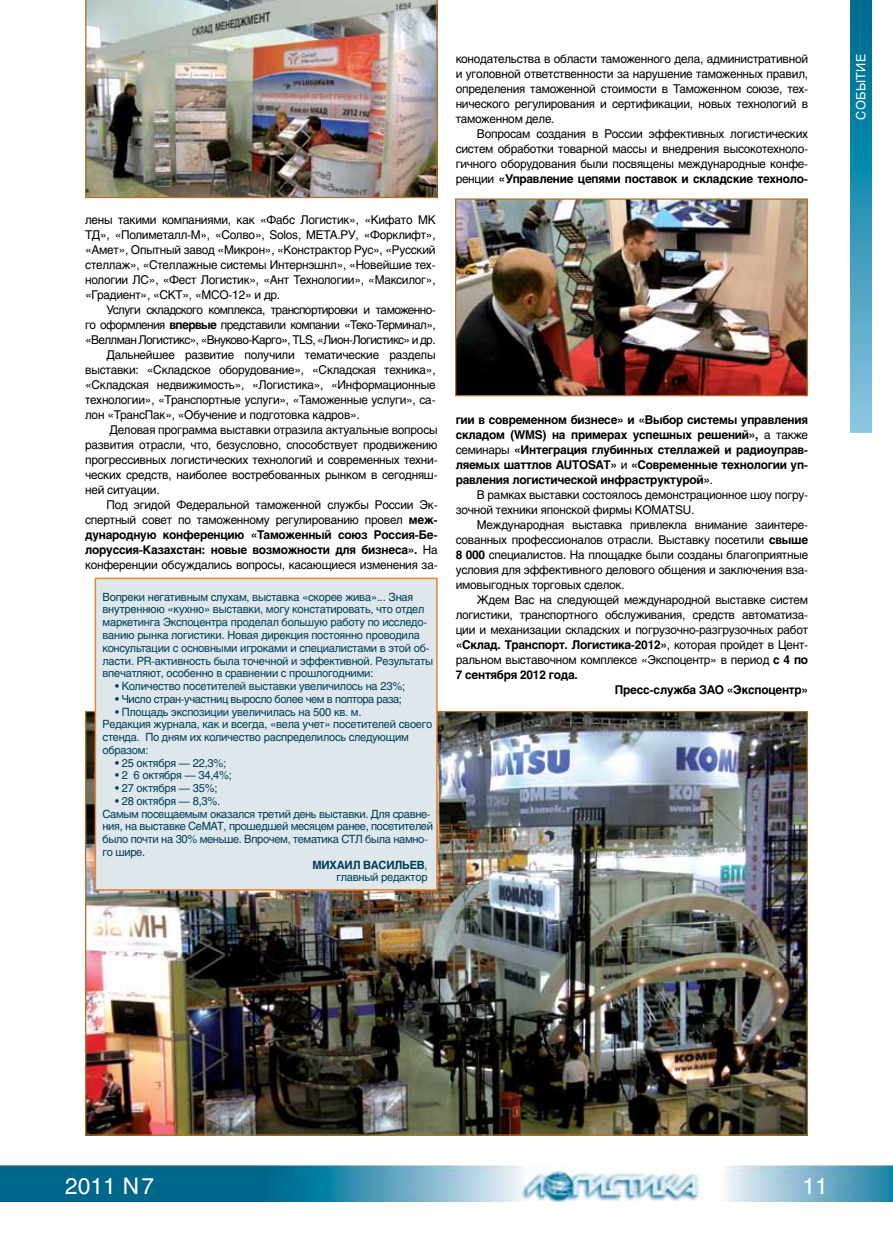
<style>
.page{position:relative;width:893px;height:1234px;background:#fff}
.page>*{position:absolute;margin:0;border:0;box-sizing:border-box;transform-origin:0 0}
.t1{font:22.5px "Helios";color:#fff}
.t2{font:12.75px "Helios";letter-spacing:.025em;color:#fff}
.t3{font:12px/15px "Helios";letter-spacing:-.02em;color:#000;text-align:justify}
.t4{font:700 12px/15px "Helios";letter-spacing:-.02em;color:#000;text-align:justify}
.t5{font:12px "Helios";letter-spacing:-.05em;color:#000}
.t6{font:11.25px/12.8px "Helios";letter-spacing:-.02em;color:#003d58}
.t7{font:11.25px "Helios";letter-spacing:-.04em;color:#003d58}
.t8{font:700 11.25px "Helios";color:#003d58}
.s1{font-weight:700}
.s2{font-weight:400}
</style>
<div class="page">
<img style="left:0;top:1165px;width:893px;height:36px">
<svg style="left:850px;top:0;width:22px;height:432px;background:#3296b7"></svg>
<img style="left:87px;top:712px;width:719px;height:421px">
<img style="left:85px;top:0;width:353px;height:198px">
<img style="left:457px;top:200px;width:349px;height:194px">
<div style="left:455px;top:198px;width:353px;height:198px;border:1px solid #ab7430"></div>
<div style="left:95px;top:578px;width:342px;height:311px;background:#dde7ec"></div>
<div style="left:95px;top:577px;width:343px;height:313px;border:2px solid #f58220"></div>
<p class="t3" style="left:85px;top:212px;width:352px">лены такими компаниями, как «Фабс Логистик», «Кифато МК ТД», «Полиметалл-М», «Солво», Solos, META.РУ, «Форклифт», «Амет», Опытный завод «Микрон», «Констрактор Рус», «Русский стеллаж», «Стеллажные системы Интернэшнл», «Новейшие тех&shy;нологии ЛС», «Фест Логистик», «Ант Технологии», «Максилог», «Градиент», «СКТ», «МСО-12» и др.</p>
<p class="t5" style="left:106px;top:303px;width:331px">Услуги складского комплекса, транспортировки и таможенно-</p>
<p class="t5" style="left:85px;top:318px;width:352px">го оформления <span class="s1">впервые</span> представили компании «Теко-Терминал»,</p>
<p class="t5" style="left:85px;top:333px;width:352px">«Веллман Логистикс», «Внуково-Карго», TLS, «Лион-Логистикс» и др.</p>
<p class="t3" style="left:106px;top:347px;width:331px">Дальнейшее развитие получили тематические разделы</p>
<p class="t3" style="left:85px;top:362px;width:352px">выставки: «Складское оборудование», «Складская техника»,</p>
<p class="t3" style="left:85px;top:377px;width:352px">«Складская недвижимость», «Логистика», «Информационные</p>
<p class="t3" style="left:85px;top:392px;width:352px">технологии», «Транспортные услуги», «Таможенные услуги», са-</p>
<p class="t3" style="left:85px;top:407px;width:276px">лон «ТрансПак», «Обучение и подготовка кадров».</p>
<p class="t3" style="left:109px;top:422px;width:330px">Деловая программа выставки отразила актуальные вопросы</p>
<p class="t3" style="left:85px;top:437px;width:354px">развития отрасли, что, безусловно, способствует продвижению</p>
<p class="t3" style="left:85px;top:452px;width:354px">прогрессивных логистических технологий и современных техни-</p>
<p class="t3" style="left:85px;top:467px;width:354px">ческих средств, наиболее востребованных рынком в сегодняш-</p>
<p class="t3" style="left:85px;top:482px;width:76px">ней ситуации.</p>
<p class="t3" style="left:106px;top:497px;width:333px">Под эгидой Федеральной таможенной службы России Эк-</p>
<p class="t3" style="left:85px;top:512px;width:354px">спертный совет по таможенному регулированию провел <span class="s1">меж-</span></p>
<p class="t4" style="left:85px;top:527px;width:354px">дународную конференцию «Таможенный союз Россия-Бе-</p>
<p class="t4" style="left:85px;top:542px;width:354px">лоруссия-Казахстан: новые возможности для бизнеса». <span class="s2">На</span></p>
<p class="t3" style="left:85px;top:557px;width:354px">конференции обсуждались вопросы, касающиеся изменения за-</p>
<p class="t6" style="left:103px;top:590px;width:332px">Вопреки негативным слухам, выставка «скорее жива»... Зная внутреннюю «кухню» выставки, могу констатировать, что отдел маркетинга Экспоцентра проделал большую работу по исследо&shy;ванию рынка логистики. Новая дирекция постоянно проводила консультации с основными игроками и специалистами в этой об&shy;ласти. PR-активность была точечной и эффективной. Результаты впечатляют, особенно в сравнении с прошлогодними:</p>
<p class="t6" style="left:115px;top:679px;width:291px">• Количество посетителей выставки увеличилось на 23%;</p>
<p class="t7" style="left:115px;top:692px;width:288px">• Число стран-участниц выросло более чем в полтора раза;</p>
<p class="t6" style="left:103px;top:705px;width:331px;text-indent:13px">• Площадь экспозиции увеличилась на 500 кв. м.<br>Редакция журнала, как и всегда, «вела учет» посетителей своего стенда. По дням их количество распределилось следующим образом:</p>
<p class="t6" style="left:115px;top:756px;width:113px">• 25 октября — 22,3%;</p>
<p class="t6" style="left:115px;top:768px;width:118px">• 2 6 октября — 34,4%;</p>
<p class="t6" style="left:115px;top:781px;width:104px">• 27 октября — 35%;</p>
<p class="t6" style="left:103px;top:794px;width:332px;text-indent:13px">• 28 октября — 8,3%.<br>Самым посещаемым оказался третий день выставки. Для сравне&shy;ния, на выставке СеМАТ, прошедшей месяцем ранее, посетителей было почти на 30% меньше. Впрочем, тематика СТЛ была намно&shy;го шире.</p>
<p class="t8" style="left:312px;top:857px;width:33px">МИХАИЛ</p>
<p class="t6" style="left:337px;top:857px;width:93px;text-align:right"><span class="s1">ВАСИЛЬЕВ</span>, главный редактор</p>
<p class="t3" style="left:456px;top:51px;width:354px">конодательства в области таможенного дела, административной и уголовной ответственности за нарушение таможенных правил, определения таможенной стоимости в Таможенном союзе, тех&shy;нического регулирования и сертификации, новых технологий в таможенном деле.</p>
<p class="t3" style="left:456px;top:126px;width:354px;text-indent:21px">Вопросам создания в России эффективных логистических систем обработки товарной массы и внедрения высокотехноло&shy;гичного оборудования были посвящены международные конфе&shy;ренции <span class="s1">«Управление цепями поставок и складские техноло-</span></p>
<p class="t4" style="left:456px;top:412px;width:354px">гии в современном бизнесе» и «Выбор системы управления складом (WMS) на примерах успешных решений», <span class="s2">а также семинары</span> «Интеграция глубинных стеллажей и радиоуправ&shy;ляемых шаттлов AUTOSAT» <span class="s2">и</span> «Современные технологии уп&shy;равления логистической инфраструктурой»<span class="s2">.</span></p>
<p class="t3" style="left:456px;top:486px;width:354px;text-indent:21px">В рамках выставки состоялось демонстрационное шоу погру&shy;зочной техники японской фирмы KOMATSU.</p>
<p class="t3" style="left:456px;top:516px;width:354px;text-indent:21px">Международная выставка привлекла внимание заинтере&shy;сованных профессионалов отрасли. Выставку посетили <span class="s1">свыше 8 000</span> специалистов. На площадке были созданы благоприятные условия для эффективного делового общения и заключения вза&shy;имовыгодных торговых сделок.</p>
<p class="t3" style="left:477px;top:591px;width:333px">Ждем Вас на следующей международной выставке систем</p>
<p class="t3" style="left:456px;top:606px;width:354px">логистики, транспортного обслуживания, средств автоматиза-</p>
<p class="t3" style="left:456px;top:621px;width:354px">ции и механизации складских и погрузочно-разгрузочных работ</p>
<p class="t4" style="left:456px;top:637px;width:354px">«Склад. Транспорт. Логистика-2012»<span class="s2">, которая пройдет в Цент-</span></p>
<p class="t3" style="left:456px;top:651px;width:354px">ральном выставочном комплексе «Экспоцентр» в период <span class="s1">с 4 по</span></p>
<p class="t4" style="left:456px;top:667px;width:124px">7 сентября 2012 года.</p>
<p class="t4" style="left:615px;top:682px;width:195px">Пресс-служба ЗАО «Экспоцентр»</p>
<p class="t2" style="left:853px;top:120px;width:67px;rotate:-90deg">СОБЫТИЕ</p>
<h1 class="t1" style="left:65px;top:1172px;width:90px">2011 N7</h1>
<h1 class="t1" style="left:802px;top:1172px;width:27px">11</h1>
</div>
